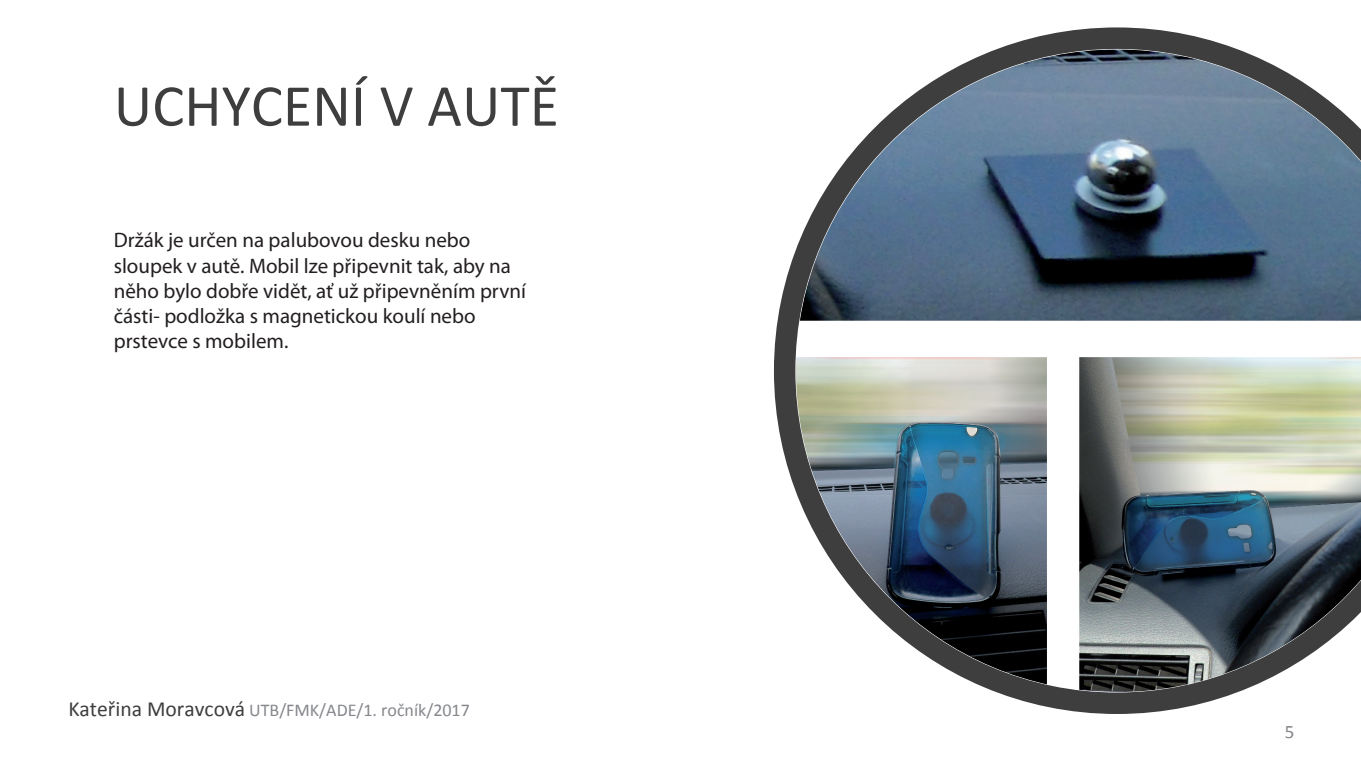
<style>
.page{position:relative;width:1361px;height:766px;background:#fff}
.page>*{position:absolute;margin:0;border:0;box-sizing:border-box;transform-origin:0 0}
.t1{font:60px "Calibri";color:#3e3e3f}
.t2{font:21px/25.2px "Myriad Pro";color:#231f20}
.t3{font:18.99px "Calibri";color:#84858a}
.t4{font:18px "Calibri";color:#85878c}
.s1{font-size:21.6px;color:#3e3e3f}
</style>
<div class="page">
<img style="left:774px;top:27px;width:586px;height:686px">
<hr style="left:1360px;top:0;width:1px;height:765px;background:#5a5c5f">
<h1 class="t1" style="left:114px;top:68px;width:447px">UCHYCENÍ V AUTĚ</h1>
<p class="t2" style="left:114px;top:227px;width:414px">Držák je určen na palubovou desku nebo sloupek v autě. Mobil lze připevnit tak, aby na něho bylo dobře vidět, ať už připevněním první části- podložka s magnetickou koulí nebo prstevce s mobilem.</p>
<p class="t4" style="left:68px;top:698px;width:403px"><span class="s1">Kateřina Moravcová</span> UTB/FMK/ADE/1. ročník/2017</p>
<p class="t3" style="left:1285px;top:719px;width:11px">5</p>
</div>
